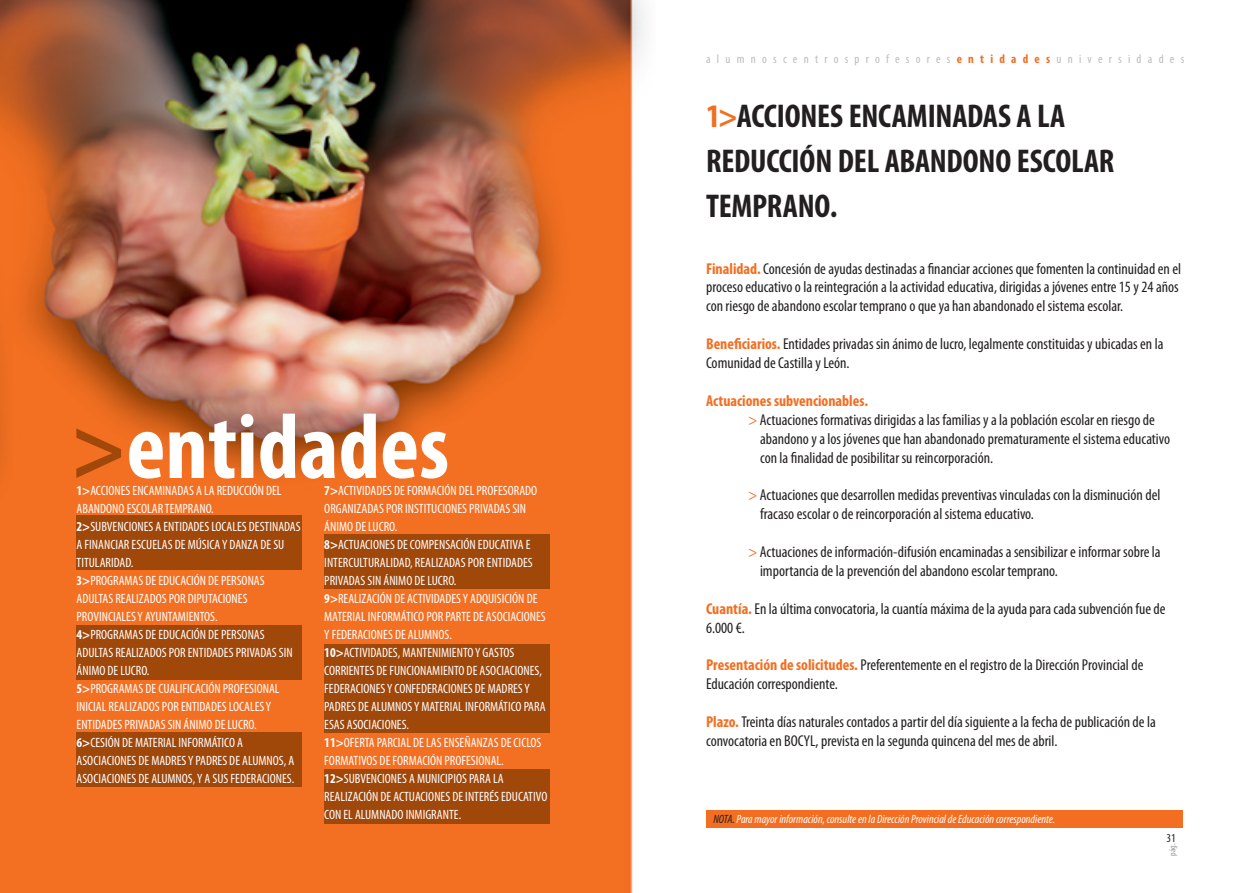
<style>
.page{position:relative;width:1259px;height:893px;background:#fff}
.page>*{position:absolute;margin:0;border:0;box-sizing:border-box;transform-origin:0 0}
.TITULO{font:700 condensed 93px "Myriad Pro";color:#fff}
.TITULO_MAYUSCULA{font:700 condensed 33px "Myriad Pro";color:#231f20}
.TEXTO_LARGO{font:condensed 15.75px/18.9px "Myriad Pro";color:#231f20}
.TEXTO_LARGO-2{font:700 condensed 15.75px "Myriad Pro";color:#f36e21}
.TITULO-2{font:condensed 13.5px/18px "Myriad Pro";color:#fff}
.TITULO-3{font:condensed 12.45px "Myriad Pro";letter-spacing:.5em;color:#bcbdc0}
.TITULO-4{font:italic condensed 12px "Myriad Pro";color:#fff}
.TITULO-5{font:condensed 12px "Myriad Pro";color:#231f20}
.TITULO-6{font:condensed 9px "Myriad Pro";color:#939598}
.s1{color:#a0470a}
.s2{font-weight:700}
.s3{font-weight:700;color:#f36e21}
.s4{color:#f36e21}
.s5{color:#231f20}
</style>
<div class="page">
<div style="left:706px;top:810px;width:476px;height:17px;background:#f36e21"></div>
<img style="left:0;top:0;width:645px;height:893px">
<div style="left:324px;top:770px;width:226px;height:54px;background:#a0470a"></div>
<div style="left:77px;top:515px;width:225px;height:55px;background:#a0470a"></div>
<div style="left:324px;top:535px;width:225px;height:54px;background:#a0470a"></div>
<div style="left:324px;top:645px;width:225px;height:88px;background:#a0470a"></div>
<div style="left:77px;top:625px;width:225px;height:54px;background:#a0470a"></div>
<div style="left:77px;top:732px;width:225px;height:55px;background:#a0470a"></div>
<p class="TITULO" style="left:71px;top:389px;width:380px"><span class="s1">&gt;</span>entidades</p>
<p class="TITULO-2" style="left:77px;top:481px;width:206px"><span class="s2">1&gt;</span>ACCIONES ENCAMINADAS A LA REDUCCIÓN DEL<br>ABANDONO ESCOLAR TEMPRANO.</p>
<p class="TITULO-2" style="left:77px;top:517px;width:226px"><span class="s2">2&gt;</span>SUBVENCIONES A ENTIDADES LOCALES DESTINADAS<br>A FINANCIAR ESCUELAS DE MÚSICA Y DANZA DE SU<br>TITULARIDAD.</p>
<p class="TITULO-2" style="left:77px;top:571px;width:190px"><span class="s2">3&gt;</span>PROGRAMAS DE EDUCACIÓN DE PERSONAS<br>ADULTAS REALIZADOS POR DIPUTACIONES<br>PROVINCIALES Y AYUNTAMIENTOS.</p>
<p class="TITULO-2" style="left:77px;top:625px;width:218px"><span class="s2">4&gt;</span>PROGRAMAS DE EDUCACIÓN DE PERSONAS<br>ADULTAS REALIZADOS POR ENTIDADES PRIVADAS SIN<br>ÁNIMO DE LUCRO.</p>
<p class="TITULO-2" style="left:77px;top:679px;width:204px"><span class="s2">5&gt;</span>PROGRAMAS DE CUALIFICACIÓN PROFESIONAL<br>INICIAL REALIZADOS POR ENTIDADES LOCALES Y<br>ENTIDADES PRIVADAS SIN ÁNIMO DE LUCRO.</p>
<p class="TITULO-2" style="left:77px;top:733px;width:219px"><span class="s2">6&gt;</span>CESIÓN DE MATERIAL INFORMÁTICO A<br>ASOCIACIONES DE MADRES Y PADRES DE ALUMNOS, A<br>ASOCIACIONES DE ALUMNOS, Y A SUS FEDERACIONES.</p>
<p class="TITULO-2" style="left:324px;top:481px;width:214px"><span class="s2">7&gt;</span>ACTIVIDADES DE FORMACIÓN DEL PROFESORADO<br>ORGANIZADAS POR INSTITUCIONES PRIVADAS SIN<br>ÁNIMO DE LUCRO.</p>
<p class="TITULO-2" style="left:324px;top:535px;width:210px"><span class="s2">8&gt;</span>ACTUACIONES DE COMPENSACIÓN EDUCATIVA E<br>INTERCULTURALIDAD, REALIZADAS POR ENTIDADES<br>PRIVADAS SIN ÁNIMO DE LUCRO.</p>
<p class="TITULO-2" style="left:324px;top:589px;width:223px"><span class="s2">9&gt;</span>REALIZACIÓN DE ACTIVIDADES Y ADQUISICIÓN DE<br>MATERIAL INFORMÁTICO POR PARTE DE ASOCIACIONES<br>Y FEDERACIONES DE ALUMNOS.</p>
<p class="TITULO-2" style="left:324px;top:643px;width:223px"><span class="s2">10&gt;</span>ACTIVIDADES, MANTENIMIENTO Y GASTOS CORRIENTES DE FUNCIONAMIENTO DE ASOCIACIONES, FEDERACIONES Y CONFEDERACIONES DE MADRES Y PADRES DE ALUMNOS Y MATERIAL INFORMÁTICO PARA ESAS ASOCIACIONES.</p>
<p class="TITULO-2" style="left:324px;top:733px;width:218px"><span class="s2">11&gt;</span>OFERTA PARCIAL DE LAS ENSEÑANZAS DE CICLOS<br>FORMATIVOS DE FORMACIÓN PROFESIONAL.</p>
<p class="TITULO-2" style="left:324px;top:769px;width:224px"><span class="s2">12&gt;</span>SUBVENCIONES A MUNICIPIOS PARA LA<br>REALIZACIÓN DE ACTUACIONES DE INTERÉS EDUCATIVO<br>CON EL ALUMNADO INMIGRANTE.</p>
<p class="TITULO-3" style="left:706px;top:52px;width:480px">alumnoscentrosprofesores<span class="s3">entidades</span>universidades</p>
<p class="TITULO_MAYUSCULA" style="left:706px;top:95px;width:46px"><span class="s4">1&gt;</span>ACCIONES</p>
<p class="TITULO_MAYUSCULA" style="left:848px;top:95px;width:16px">ENCAMINADAS</p>
<p class="TITULO_MAYUSCULA" style="left:1016px;top:95px;width:35px">ALA</p>
<p class="TITULO_MAYUSCULA" style="left:706px;top:140px;width:15px">REDUCCIÓN</p>
<p class="TITULO_MAYUSCULA" style="left:838px;top:140px;width:64px">DEL ABANDONO</p>
<p class="TITULO_MAYUSCULA" style="left:1017px;top:140px;width:15px">ESCOLAR</p>
<p class="TITULO_MAYUSCULA" style="left:706px;top:185px;width:30px">TEMPRANO</p>
<p class="TITULO_MAYUSCULA" style="left:829px;top:185px;width:9px">.</p>
<p class="TEXTO_LARGO" style="left:706px;top:259px;width:476px"><span class="s3">Finalidad.</span> Concesión de ayudas destinadas a financiar acciones que fomenten la continuidad en el proceso educativo o la reintegración a la actividad educativa, dirigidas a jóvenes entre 15 y 24 años con riesgo de abandono escolar temprano o que ya han abandonado el sistema escolar.</p>
<p class="TEXTO_LARGO" style="left:706px;top:334px;width:459px"><span class="s3">Beneficiarios.</span> Entidades privadas sin ánimo de lucro, legalmente constituidas y ubicadas en la<br>Comunidad de Castilla y León.</p>
<p class="TEXTO_LARGO-2" style="left:706px;top:391px;width:163px">Actuaciones subvencionables.</p>
<p class="TEXTO_LARGO" style="left:760px;top:410px;width:411px;text-indent:-12px"><span class="s4">&gt;</span> Actuaciones formativas dirigidas a las familias y a la población escolar en riesgo de abandono y a los jóvenes que han abandonado prematuramente el sistema educativo con la finalidad de posibilitar su reincorporación.</p>
<p class="TEXTO_LARGO" style="left:760px;top:485px;width:402px;text-indent:-12px"><span class="s4">&gt;</span> Actuaciones que desarrollen medidas preventivas vinculadas con la disminución del fracaso escolar o de reincorporación al sistema educativo.</p>
<p class="TEXTO_LARGO" style="left:760px;top:542px;width:402px;text-indent:-12px"><span class="s4">&gt;</span> Actuaciones de información-difusión encaminadas a sensibilizar e informar sobre la importancia de la prevención del abandono escolar temprano.</p>
<p class="TEXTO_LARGO" style="left:706px;top:599px;width:461px"><span class="s3">Cuantía.</span> En la última convocatoria, la cuantía máxima de la ayuda para cada subvención fue de<br>6.000 €.</p>
<p class="TEXTO_LARGO" style="left:706px;top:656px;width:439px"><span class="s3">Presentación de solicitudes.</span> Preferentemente en el registro de la Dirección Provincial de<br>Educación correspondiente.</p>
<p class="TEXTO_LARGO" style="left:706px;top:712px;width:451px"><span class="s3">Plazo.</span> Treinta días naturales contados a partir del día siguiente a la fecha de publicación de la convocatoria en BOCYL, prevista en la segunda quincena del mes de abril.</p>
<p class="TITULO-4" style="left:713px;top:812px;width:343px"><span class="s5">NOTA.</span> Para mayor información, consulte en la Dirección Provincial de Educación correspondiente.</p>
<p class="TITULO-5" style="left:1166px;top:831px;width:11px">31</p>
<p class="TITULO-6" style="left:1167px;top:855px;width:14px;rotate:-90deg">pág.</p>
</div>
